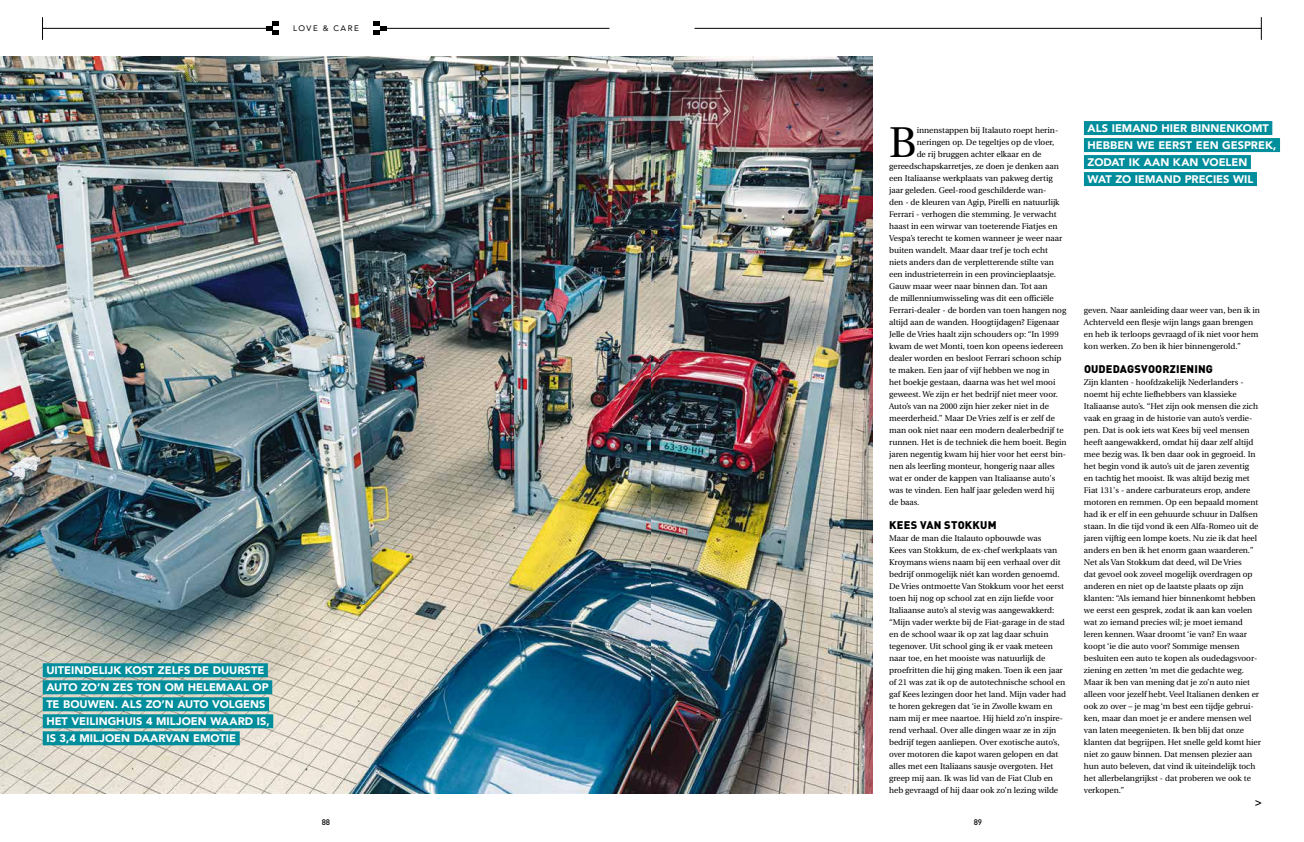
<style>
.page{position:relative;width:1304px;height:842px;background:#fff}
.page>*{position:absolute;margin:0;border:0;box-sizing:border-box;transform-origin:0 0}
.t1{font:43px "Utopia";color:#000}
.t2{font:700 12px "Utopia";color:#000}
.t3{font:900 11px/17px "Avenir";color:#fff}
.t4{font:900 11px "DIN Pro";letter-spacing:.015em;color:#000}
.t5{font:8.3px/12px "Utopia";letter-spacing:-.005em;color:#000}
.t6{font:8px "Avenir";letter-spacing:.185em;color:#000}
.t7{font:500 8px "DIN Pro";color:#000}
</style>
<div class="page">
<svg style="left:1261px;top:17px;width:1px;height:23px"></svg>
<img style="left:0;top:57px;width:872px;height:736px">
<hr style="left:694px;top:28px;width:567px;height:1px;background:#000">
<svg style="left:266px;top:22px;width:13px;height:13px"></svg>
<svg style="left:373px;top:22px;width:13px;height:13px"></svg>
<hr style="left:43px;top:28px;width:224px;height:1px;background:#000">
<hr style="left:380px;top:28px;width:229px;height:1px;background:#000">
<svg style="left:42px;top:17px;width:1px;height:23px"></svg>
<div style="left:1084px;top:121px;width:188px;height:14px;background:#008d9c"></div>
<div style="left:1084px;top:138px;width:196px;height:14px;background:#008d9c"></div>
<div style="left:1084px;top:155px;width:167px;height:14px;background:#008d9c"></div>
<div style="left:1084px;top:172px;width:173px;height:14px;background:#008d9c"></div>
<div style="left:43px;top:663px;width:225px;height:14px;background:#008d9c"></div>
<div style="left:43px;top:680px;width:229px;height:14px;background:#008d9c"></div>
<div style="left:43px;top:697px;width:226px;height:14px;background:#008d9c"></div>
<div style="left:43px;top:714px;width:230px;height:14px;background:#008d9c"></div>
<div style="left:43px;top:731px;width:197px;height:14px;background:#008d9c"></div>
<p class="t6" style="left:293px;top:22px;width:67px">LOVE &amp; CARE</p>
<h3 class="t3" style="left:46px;top:662px;width:225px">UITEINDELIJK KOST ZELFS DE DUURSTE<br>AUTO ZO’N ZES TON OM HELEMAAL OP<br>TE BOUWEN. ALS ZO’N AUTO VOLGENS<br>HET VEILINGHUIS 4 MILJOEN WAARD IS,<br>IS 3,4 MILJOEN DAARVAN EMOTIE</h3>
<h1 class="t1" style="left:889px;top:119px;width:29px">B</h1>
<p class="t5" style="left:917px;top:124px;width:143px">innenstappen bij Italauto roept herin-</p>
<p class="t5" style="left:917px;top:136px;width:139px">neringen op. De tegeltjes op de vloer,</p>
<p class="t5" style="left:917px;top:148px;width:126px">de rij bruggen achter elkaar en de</p>
<p class="t5" style="left:889px;top:160px;width:171px">gereedschapskarretjes, ze doen je denken aan</p>
<p class="t5" style="left:889px;top:172px;width:165px">een Italiaanse werkplaats van pakweg dertig</p>
<p class="t5" style="left:889px;top:184px;width:159px">jaar geleden. Geel-rood geschilderde wan-</p>
<p class="t5" style="left:889px;top:196px;width:172px">den - de kleuren van Agip, Pirelli en natuurlijk</p>
<p class="t5" style="left:889px;top:208px;width:169px">Ferrari - verhogen die stemming. Je verwacht</p>
<p class="t5" style="left:889px;top:220px;width:170px">haast in een wirwar van toeterende Fiatjes en</p>
<p class="t5" style="left:889px;top:232px;width:175px">Vespa’s terecht te komen wanneer je weer naar</p>
<p class="t5" style="left:889px;top:244px;width:160px">buiten wandelt. Maar daar tref je toch echt</p>
<p class="t5" style="left:889px;top:256px;width:166px">niets anders dan de verpletterende stilte van</p>
<p class="t5" style="left:889px;top:268px;width:168px">een industrieterrein in een provincieplaatsje.</p>
<p class="t5" style="left:889px;top:280px;width:160px">Gauw maar weer naar binnen dan. Tot aan</p>
<p class="t5" style="left:889px;top:292px;width:166px">de millenniumwisseling was dit een officiële</p>
<p class="t5" style="left:889px;top:304px;width:179px">Ferrari-dealer - de borden van toen hangen nog</p>
<p class="t5" style="left:889px;top:316px;width:172px">altijd aan de wanden. Hoogtijdagen? Eigenaar</p>
<p class="t5" style="left:889px;top:328px;width:171px">Jelle de Vries haalt zijn schouders op: “In 1999</p>
<p class="t5" style="left:889px;top:340px;width:176px">kwam de wet Monti, toen kon opeens iedereen</p>
<p class="t5" style="left:889px;top:352px;width:174px">dealer worden en besloot Ferrari schoon schip</p>
<p class="t5" style="left:889px;top:364px;width:162px">te maken. Een jaar of vijf hebben we nog in</p>
<p class="t5" style="left:889px;top:376px;width:168px">het boekje gestaan, daarna was het wel mooi</p>
<p class="t5" style="left:889px;top:388px;width:170px">geweest. We zijn er het bedrijf niet meer voor.</p>
<p class="t5" style="left:889px;top:400px;width:161px">Auto’s van na 2000 zijn hier zeker niet in de</p>
<p class="t5" style="left:889px;top:412px;width:167px">meerderheid.” Maar De Vries zelf is er zelf de</p>
<p class="t5" style="left:889px;top:424px;width:176px">man ook niet naar een modern dealerbedrijf te</p>
<p class="t5" style="left:889px;top:436px;width:179px">runnen. Het is de techniek die hem boeit. Begin</p>
<p class="t5" style="left:889px;top:448px;width:178px">jaren negentig kwam hij hier voor het eerst bin-</p>
<p class="t5" style="left:889px;top:460px;width:167px">nen als leerling monteur, hongerig naar alles</p>
<p class="t5" style="left:889px;top:472px;width:168px">wat er onder de kappen van Italiaanse auto's</p>
<p class="t5" style="left:889px;top:484px;width:167px">was te vinden. Een half jaar geleden werd hij</p>
<p class="t5" style="left:889px;top:496px;width:32px">de baas.</p>
<h3 class="t4" style="left:889px;top:516px;width:109px">KEES VAN STOKKUM</h3>
<p class="t5" style="left:889px;top:532px;width:178px">Maar de man die Italauto opbouwde was<br>Kees van Stokkum, de ex-chef werkplaats van Kroymans wiens naam bij een verhaal over dit bedrijf onmogelijk niét kan worden genoemd.<br>De Vries ontmoette Van Stokkum voor het eerst toen hij nog op school zat en zijn liefde voor Italiaanse auto’s al stevig was aangewakkerd: “Mijn vader werkte bij de Fiat-garage in de stad en de school waar ik op zat lag daar schuin tegenover. Uit school ging ik er vaak meteen naar toe, en het mooiste was natuurlijk de proefritten die hij ging maken. Toen ik een jaar of 21 was zat ik op de autotechnische school en gaf Kees lezingen door het land. Mijn vader had te horen gekregen dat ‘ie in Zwolle kwam en nam mij er mee naartoe. Hij hield zo’n inspire&shy;rend verhaal. Over alle dingen waar ze in zijn bedrijf tegen aanliepen. Over exotische auto’s, over motoren die kapot waren gelopen en dat alles met een Italiaans sausje overgoten. Het greep mij aan. Ik was lid van de Fiat Club en heb gevraagd of hij daar ook zo’n lezing wilde</p>
<p class="t7" style="left:322px;top:816px;width:10px">88</p>
<p class="t7" style="left:974px;top:816px;width:10px">89</p>
<h3 class="t3" style="left:1087px;top:119px;width:190px">ALS IEMAND HIER BINNENKOMT<br>HEBBEN WE EERST EEN GESPREK,<br>ZODAT IK AAN KAN VOELEN<br>WAT ZO IEMAND PRECIES WIL</h3>
<p class="t5" style="left:1084px;top:304px;width:178px">geven. Naar aanleiding daar weer van, ben ik in Achterveld een flesje wijn langs gaan brengen en heb ik terloops gevraagd of ik niet voor hem kon werken. Zo ben ik hier binnengerold.”</p>
<h3 class="t4" style="left:1084px;top:360px;width:130px">OUDEDAGSVOORZIENING</h3>
<p class="t5" style="left:1084px;top:376px;width:179px">Zijn klanten - hoofdzakelijk Nederlanders - noemt hij echte liefhebbers van klassieke Italiaanse auto’s. “Het zijn ook mensen die zich vaak en graag in de historie van auto’s verdie&shy;pen. Dat is ook iets wat Kees bij veel mensen heeft aangewakkerd, omdat hij daar zelf altijd mee bezig was. Ik ben daar ook in gegroeid. In het begin vond ik auto’s uit de jaren zeventig<br>en tachtig het mooist. Ik was altijd bezig met Fiat 131's - andere carburateurs erop, andere motoren en remmen. Op een bepaald moment had ik er elf in een gehuurde schuur in Dalfsen staan. In die tijd vond ik een Alfa-Romeo uit de jaren vijftig een lompe koets. Nu zie ik dat heel anders en ben ik het enorm gaan waarderen.” Net als Van Stokkum dat deed, wil De Vries<br>dat gevoel ook zoveel mogelijk overdragen op anderen en niet op de laatste plaats op zijn klanten: “Als iemand hier binnenkomt hebben we eerst een gesprek, zodat ik aan kan voelen wat zo iemand precies wil; je moet iemand leren kennen. Waar droomt ‘ie van? En waar koopt ‘ie die auto voor? Sommige mensen besluiten een auto te kopen als oudedagsvoor&shy;ziening en zetten ‘m met die gedachte weg.<br>Maar ik ben van mening dat je zo’n auto niet alleen voor jezelf hebt. Veel Italianen denken er ook zo over – je mag ‘m best een tijdje gebrui&shy;ken, maar dan moet je er andere mensen wel van laten meegenieten. Ik ben blij dat onze klanten dat begrijpen. Het snelle geld komt hier niet zo gauw binnen. Dat mensen plezier aan hun auto beleven, dat vind ik uiteindelijk toch het allerbelangrijkst - dat proberen we ook te verkopen.”</p>
<h2 class="t2" style="left:1255px;top:795px;width:9px">&gt;</h2>
</div>
